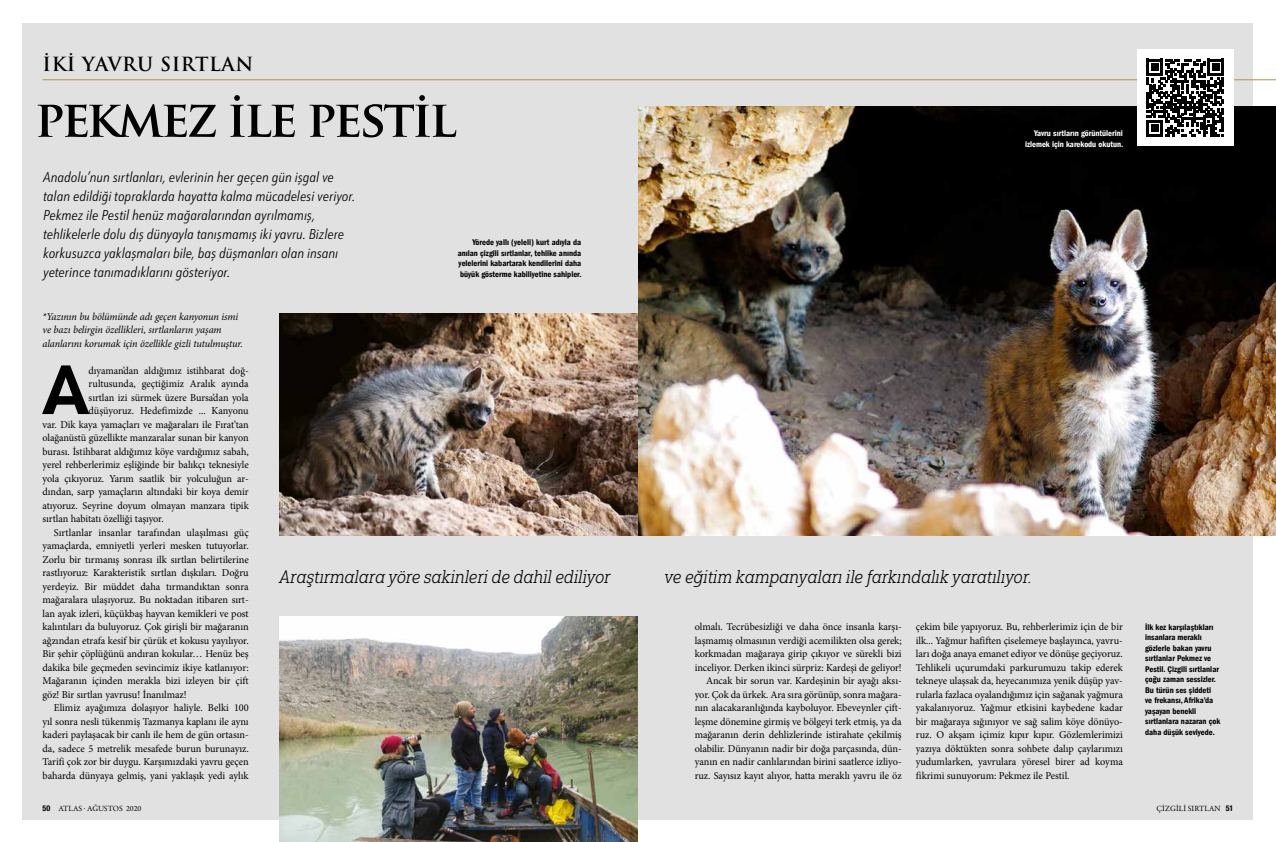
<style>
.page{position:relative;width:1276px;height:842px;background:#fff}
.page>*{position:absolute;margin:0;border:0;box-sizing:border-box;transform-origin:0 0}
.t1{font:800 67.2px "URW Form";color:#000}
.t2{font:700 50px "Trajan Pro";letter-spacing:-.06em;color:#000}
.t3{font:700 19px "Trajan Pro";letter-spacing:.03em;color:#000}
.t4{font:18px "Yorkten Slab Con Lig It";color:#000}
.t5{font:italic 300 14px/19px "URW Form Cond";color:#000}
.t6{font:10.5px/13.5px "Minion Pro";letter-spacing:-.005em;color:#000;text-align:right}
.t7{font:italic 10.5px/13.5px "Minion Pro";letter-spacing:-.015em;color:#000}
.t8{font:8.5px/10.5px "Franklin Gothic LT Com Dm Cn";color:#000;text-align:justify}
.t9{font:8.5px "Franklin Gothic LT Com Dm Cn";color:#fff}
.t10{font:8px "Garamond Premr Pro";letter-spacing:.005em;color:#000}
.s1{font-family:"Helvetica Neue LT Com";font-weight:700;font-stretch:condensed}
</style>
<div class="page">
<div style="left:23px;top:23px;width:1230px;height:796px;background:#e2e1e2"></div>
<img style="left:638px;top:106px;width:638px;height:430px">
<img style="left:279px;top:617px;width:359px;height:225px">
<img style="left:279px;top:313px;width:359px;height:223px">
<hr style="left:43px;top:79px;width:1233px;height:1px;background:#b79436">
<div style="left:1137px;top:50px;width:96px;height:96px;background:#fff"></div>
<svg style="left:1146px;top:59px;width:78px;height:77px"></svg>
<h3 class="t3" style="left:43px;top:52px;width:212px">İKİ YAVRU SIRTLAN</h3>
<h2 class="t2" style="left:35px;top:87px;width:424px">pekmez ile pestil</h2>
<p class="t5" style="left:43px;top:167px;width:313px">Anadolu’nun sırtlanları, evlerinin her geçen gün işgal ve talan edildiği topraklarda hayatta kalma mücadelesi veriyor.<br>Pekmez ile Pestil henüz mağaralarından ayrılmamış, tehlikelerle dolu dış dünyayla tanışmamış iki yavru. Bizlere korkusuzca yaklaşmaları bile, baş düşmanları olan insanı yeterince tanımadıklarını gösteriyor.</p>
<p class="t8" style="left:458px;top:237px;width:125px;text-indent:15px">Yörede yallı (yeleli) kurt adıyla da anılan çizgili sırtlanlar, tehlike anında yelelerini kabartarak kendilerini daha büyük gösterme kabiliyetine sahipler.</p>
<p class="t9" style="left:1034px;top:129px;width:90px">Yavru sırtların görüntülerini</p>
<p class="t9" style="left:1025px;top:139px;width:100px">izlemek için karekodu okutun.</p>
<p class="t7" style="left:43px;top:309px;width:202px">*Yazının bu bölümünde adı geçen kanyonun ismi ve bazı belirgin özellikleri, sırtlanların yaşam alanlarını korumak için özellikle gizli tutulmuştur.</p>
<h1 class="t1" style="left:43px;top:343px;width:48px">A</h1>
<p class="t6" style="left:89px;top:363px;width:162px">dıyaman’dan aldığımız istihbarat doğ-</p>
<p class="t6" style="left:89px;top:377px;width:162px">rultusunda, geçtiğimiz Aralık ayında</p>
<p class="t6" style="left:89px;top:390px;width:162px">sırtlan izi sürmek üzere Bursa’dan yola</p>
<p class="t6" style="left:89px;top:404px;width:162px">düşüyoruz. Hedefimizde ... Kanyonu</p>
<p class="t6" style="left:43px;top:417px;width:208px">var. Dik kaya yamaçları ve mağaraları ile Fırat’tan</p>
<p class="t6" style="left:43px;top:431px;width:208px">olağanüstü güzellikte manzaralar sunan bir kanyon</p>
<p class="t6" style="left:43px;top:444px;width:208px">burası. İstihbarat aldığımız köye vardığımız sabah,</p>
<p class="t6" style="left:43px;top:458px;width:208px">yerel rehberlerimiz eşliğinde bir balıkçı teknesiyle</p>
<p class="t6" style="left:43px;top:471px;width:208px">yola çıkıyoruz. Yarım saatlik bir yolculuğun ar-</p>
<p class="t6" style="left:43px;top:485px;width:208px">dından, sarp yamaçların altındaki bir koya demir</p>
<p class="t6" style="left:43px;top:498px;width:208px">atıyoruz. Seyrine doyum olmayan manzara tipik</p>
<p class="t6" style="left:43px;top:512px;width:123px">sırtlan habitatı özelliği taşıyor.</p>
<p class="t6" style="left:54px;top:525px;width:196px">Sırtlanlar insanlar tarafından ulaşılması güç</p>
<p class="t6" style="left:43px;top:539px;width:208px">yamaçlarda, emniyetli yerleri mesken tutuyorlar.</p>
<p class="t6" style="left:43px;top:552px;width:208px">Zorlu bir tırmanış sonrası ilk sırtlan belirtilerine</p>
<p class="t6" style="left:43px;top:566px;width:208px">rastlıyoruz: Karakteristik sırtlan dışkıları. Doğru</p>
<p class="t6" style="left:43px;top:579px;width:208px">yerdeyiz. Bir müddet daha tırmandıktan sonra</p>
<p class="t6" style="left:43px;top:593px;width:208px">mağaralara ulaşıyoruz. Bu noktadan itibaren sırt-</p>
<p class="t6" style="left:43px;top:606px;width:208px">lan ayak izleri, küçükbaş hayvan kemikleri ve post</p>
<p class="t6" style="left:43px;top:620px;width:208px">kalıntıları da buluyoruz. Çok girişli bir mağaranın</p>
<p class="t6" style="left:43px;top:633px;width:208px">ağzından etrafa kesif bir çürük et kokusu yayılıyor.</p>
<p class="t6" style="left:43px;top:647px;width:208px">Bir şehir çöplüğünü andıran kokular… Henüz beş</p>
<p class="t6" style="left:43px;top:660px;width:208px">dakika bile geçmeden sevincimiz ikiye katlanıyor:</p>
<p class="t6" style="left:43px;top:674px;width:208px">Mağaranın içinden merakla bizi izleyen bir çift</p>
<p class="t6" style="left:43px;top:687px;width:146px">göz! Bir sırtlan yavrusu! İnanılmaz!</p>
<p class="t6" style="left:54px;top:701px;width:196px">Elimiz ayağımıza dolaşıyor haliyle. Belki 100</p>
<p class="t6" style="left:43px;top:714px;width:208px">yıl sonra nesli tükenmiş Tazmanya kaplanı ile aynı</p>
<p class="t6" style="left:43px;top:728px;width:208px">kaderi paylaşacak bir canlı ile hem de gün ortasın-</p>
<p class="t6" style="left:43px;top:741px;width:208px">da, sadece 5 metrelik mesafede burun burunayız.</p>
<p class="t6" style="left:43px;top:755px;width:208px">Tarifi çok zor bir duygu. Karşımızdaki yavru geçen</p>
<p class="t6" style="left:43px;top:768px;width:208px">baharda dünyaya gelmiş, yani yaklaşık yedi aylık</p>
<h3 class="t4" style="left:279px;top:566px;width:332px">Araştırmalara yöre sakinleri de dahil ediliyor</h3>
<h3 class="t4" style="left:664px;top:566px;width:369px">ve eğitim kampanyaları ile farkındalık yaratılıyor.</h3>
<p class="t6" style="left:694px;top:620px;width:208px">olmalı. Tecrübesizliği ve daha önce insanla karşı&shy;laşmamış olmasının verdiği acemilikten olsa gerek; korkmadan mağaraya girip çıkıyor ve sürekli bizi inceliyor. Derken ikinci sürpriz: Kardeşi de geliyor!<br>Ancak bir sorun var. Kardeşinin bir ayağı aksı&shy;yor. Çok da ürkek. Ara sıra görünüp, sonra mağara&shy;nın alacakaranlığında kayboluyor. Ebeveynler çift&shy;leşme dönemine girmiş ve bölgeyi terk etmiş, ya da mağaranın derin dehlizlerinde istirahate çekilmiş olabilir. Dünyanın nadir bir doğa parçasında, dün&shy;yanın en nadir canlılarından birini saatlerce izliyo&shy;ruz. Sayısız kayıt alıyor, hatta meraklı yavru ile öz</p>
<p class="t6" style="left:916px;top:620px;width:208px;text-align:justify">çekim bile yapıyoruz. Bu, rehberlerimiz için de bir ilk... Yağmur hafiften çiselemeye başlayınca, yavru&shy;ları doğa anaya emanet ediyor ve dönüşe geçiyoruz.<br>Tehlikeli uçurumdaki parkurumuzu takip ederek tekneye ulaşsak da, heyecanımıza yenik düşüp yav&shy;rularla fazlaca oyalandığımız için sağanak yağmura yakalanıyoruz. Yağmur etkisini kaybedene kadar bir mağaraya sığınıyor ve sağ salim köye dönüyo&shy;ruz. O akşam içimiz kıpır kıpır. Gözlemlerimizi yazıya döktükten sonra sohbete dalıp çaylarımızı yudumlarken, yavrulara yöresel birer ad koyma fikrimi sunuyorum: Pekmez ile Pestil.</p>
<p class="t8" style="left:1145px;top:622px;width:77px;text-align:left">İlk kez karşılaştıkları insanlara meraklı gözlerle bakan yavru sırtlanlar Pekmez ve<br>Pestil. Çizgili sırtlanlar çoğu zaman sessizler.<br>Bu türün ses şiddeti<br>ve frekansı, Afrika’da yaşayan benekli sırtlanlara nazaran çok daha düşük seviyede.</p>
<p class="t10" style="left:43px;top:803px;width:100px"><span class="s1">50</span> ATLAS · AĞUSTOS 2020</p>
<p class="t10" style="left:1156px;top:803px;width:78px">ÇİZGİLİ SIRTLAN <span class="s1">51</span></p>
</div>
